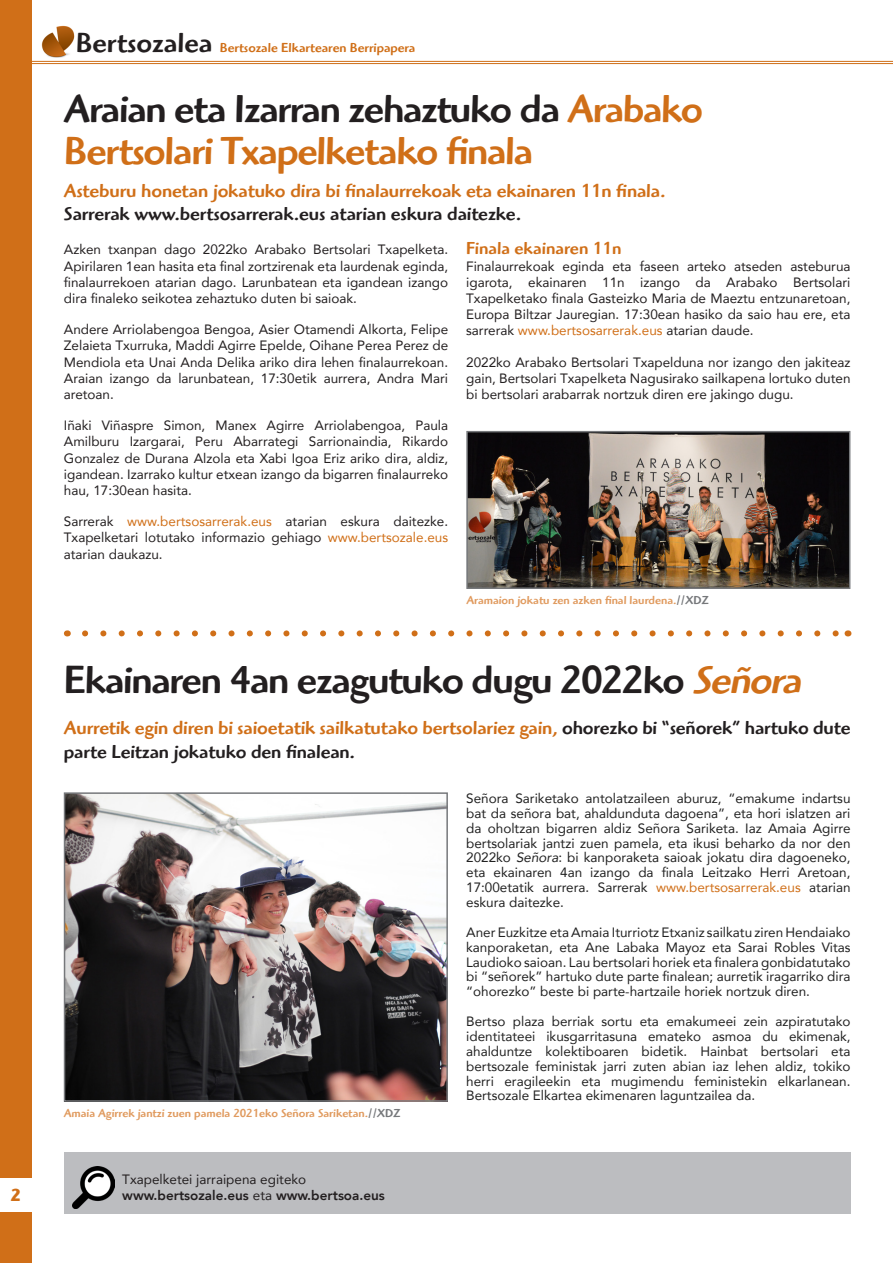
<style>
.page{position:relative;width:893px;height:1263px;background:#fff}
.page>*{position:absolute;margin:0;border:0;box-sizing:border-box;transform-origin:0 0}
.t1{font:500 40.5px/42px "Highlander Std";letter-spacing:-.03em;color:#d06f18}
.t2{font:500 40.5px "Highlander Std";letter-spacing:-.03em;color:#231f20}
.t3{font:500 19.5px/23.4px "Highlander Std";letter-spacing:-.005em;color:#231f20}
.t4{font:500 19.5px "Highlander Std";letter-spacing:-.005em;color:#d06f18}
.t5{font:500 18px "Highlander Std";color:#d06f18}
.t6{font:700 18px "Highlander Std";color:#d06f18}
.t7{font:13.5px/16.2px "Avenir";color:#231f20;text-align:justify}
.t8{font:13.5px/14.9px "Avenir";color:#212121;text-align:justify}
.t9{font:500 13.5px "Highlander Std";color:#d06f18}
.t10{font:800 13.5px "Avenir";color:#231f20}
.t11{font:500 12px "Highlander Std";color:#e09a5e}
.s1{font-size:28.65px;color:#231f20}
.s2{color:#231f20}
.s3{color:#d06f18}
.s4{color:#76787b}
.s5{font-style:italic;color:#d06f18}
.s6{font-weight:400}
.s7{font-style:italic}
</style>
<div class="page">
<div style="left:0;top:0;width:32px;height:1263px;background:#d06f18"></div>
<img style="left:41px;top:25px;width:34px;height:33px">
<hr style="left:0;top:61px;width:893px;height:1px;background:#d06f18">
<hr style="left:0;top:63px;width:893px;height:1px;background:#d06f18">
<div style="left:0;top:1178px;width:32px;height:33px;background:#fff"></div>
<img style="left:67px;top:795px;width:378px;height:304px">
<div style="left:64px;top:792px;width:384px;height:310px;border:2px solid #76787b"></div>
<img style="left:469px;top:434px;width:378px;height:152px">
<div style="left:466px;top:431px;width:384px;height:158px;border:2px solid #76787b"></div>
<svg style="left:85px;top:630px;width:753px;height:6px"></svg>
<div style="left:64px;top:1152px;width:786px;height:62px;background:#bcbdc0"></div>
<img style="left:73px;top:1166px;width:42px;height:42px">
<p class="t6" style="left:11px;top:1184px;width:12px">2</p>
<p class="t9" style="left:76px;top:40px;width:341px"><span class="s1">Bertsozalea</span> Bertsozale Elkartearen Berripapera</p>
<p class="t1" style="left:64px;top:89px;width:641px"><span class="s2">Araian eta Izarran zehaztuko da</span> Arabako<br>Bertsolari Txapelketako finala</p>
<p class="t4" style="left:64px;top:179px;width:603px">Asteburu honetan jokatuko dira bi finalaurrekoak eta ekainaren 11n finala.</p>
<p class="t3" style="left:64px;top:202px;width:459px">Sarrerak www.bertsosarrerak.eus atarian eskura daitezke.</p>
<p class="t7" style="left:64px;top:241px;width:386px">Azken txanpan dago 2022ko Arabako Bertsolari Txapelketa.<br>Apirilaren 1ean hasita eta final zortzirenak eta laurdenak eginda, finalaurrekoen atarian dago. Larunbatean eta igandean izango dira finaleko seikotea zehaztuko duten bi saioak.</p>
<p class="t7" style="left:64px;top:321px;width:386px">Andere Arriolabengoa Bengoa, Asier Otamendi Alkorta, Felipe Zelaieta Txurruka, Maddi Agirre Epelde, Oihane Perea Perez de Mendiola eta Unai Anda Delika ariko dira lehen finalaurrekoan.<br>Araian izango da larunbatean, 17:30etik aurrera, Andra Mari aretoan.</p>
<p class="t7" style="left:64px;top:417px;width:386px">Iñaki Viñaspre Simon, Manex Agirre Arriolabengoa, Paula Amilburu Izargarai, Peru Abarrategi Sarrionaindia, Rikardo Gonzalez de Durana Alzola eta Xabi Igoa Eriz ariko dira, aldiz, igandean. Izarrako kultur etxean izango da bigarren finalaurreko hau, 17:30ean hasita.</p>
<p class="t7" style="left:64px;top:513px;width:386px">Sarrerak <span class="s3">www.bertsosarrerak.eus</span> atarian eskura daitezke.<br>Txapelketari lotutako informazio gehiago <span class="s3">www.bertsozale.eus </span>atarian daukazu.</p>
<p class="t5" style="left:466px;top:238px;width:157px">Finala ekainaren 11n</p>
<p class="t7" style="left:466px;top:257px;width:386px">Finalaurrekoak eginda eta faseen arteko atseden asteburua igarota, ekainaren 11n izango da Arabako Bertsolari Txapelketako finala Gasteizko Maria de Maeztu entzunaretoan, Europa Biltzar Jauregian. 17:30ean hasiko da saio hau ere, eta sarrerak <span class="s3">www.bertsosarrerak.eus</span> atarian daude.</p>
<p class="t7" style="left:466px;top:353px;width:386px">2022ko Arabako Bertsolari Txapelduna nor izango den jakiteaz gain, Bertsolari Txapelketa Nagusirako sailkapena lortuko duten bi bertsolari arabarrak nortzuk diren ere jakingo dugu.</p>
<p class="t11" style="left:466px;top:593px;width:244px">Aramaion jokatu zen azken final laurdena.<span class="s4">//XDZ</span></p>
<p class="t2" style="left:64px;top:656px;width:747px">Ekainaren 4an ezagutuko dugu 2022ko <span class="s5">Señora</span></p>
<p class="t3" style="left:64px;top:716px;width:788px"><span class="s3">Aurretik egin diren bi saioetatik sailkatutako bertsolariez gain,</span> ohorezko bi “señorek” hartuko dute parte Leitzan jokatuko den finalean.</p>
<p class="t11" style="left:64px;top:1106px;width:338px">Amaia Agirrek jantzi zuen pamela 2021eko Señora Sariketan.<span class="s4">//XDZ</span></p>
<p class="t7" style="left:122px;top:1171px;width:186px">Txapelketei jarraipena egiteko</p>
<p class="t10" style="left:122px;top:1185px;width:264px">www.bertsozale.eus <span class="s6">eta</span> www.bertsoa.eus</p>
<p class="t8" style="left:466px;top:790px;width:386px">Señora Sariketako antolatzaileen aburuz, “emakume indartsu bat da señora bat, ahaldunduta dagoena”, eta hori islatzen ari da oholtzan bigarren aldiz Señora Sariketa. Iaz Amaia Agirre bertsolariak jantzi zuen pamela, eta ikusi beharko da nor den 2022ko <span class="s7">Señora</span>: bi kanporaketa saioak jokatu dira dagoeneko, eta ekainaren 4an izango da finala Leitzako Herri Aretoan, 17:00etatik aurrera. Sarrerak <span class="s3">www.bertsosarrerak.eus</span> atarian eskura daitezke.</p>
<p class="t8" style="left:466px;top:924px;width:386px">Aner Euzkitze eta Amaia Iturriotz Etxaniz sailkatu ziren Hendaiako kanporaketan, eta Ane Labaka Mayoz eta Sarai Robles Vitas Laudioko saioan. Lau bertsolari horiek eta finalera gonbidatutako bi “señorek” hartuko dute parte finalean; aurretik iragarriko dira “ohorezko” beste bi parte-hartzaile horiek nortzuk diren.</p>
<p class="t8" style="left:466px;top:1013px;width:386px">Bertso plaza berriak sortu eta emakumeei zein azpiratutako identitateei ikusgarritasuna emateko asmoa du ekimenak, ahalduntze kolektiboaren bidetik. Hainbat bertsolari eta bertsozale feministak jarri zuten abian iaz lehen aldiz, tokiko herri eragileekin eta mugimendu feministekin elkarlanean.<br>Bertsozale Elkartea ekimenaren laguntzailea da.</p>
</div>
